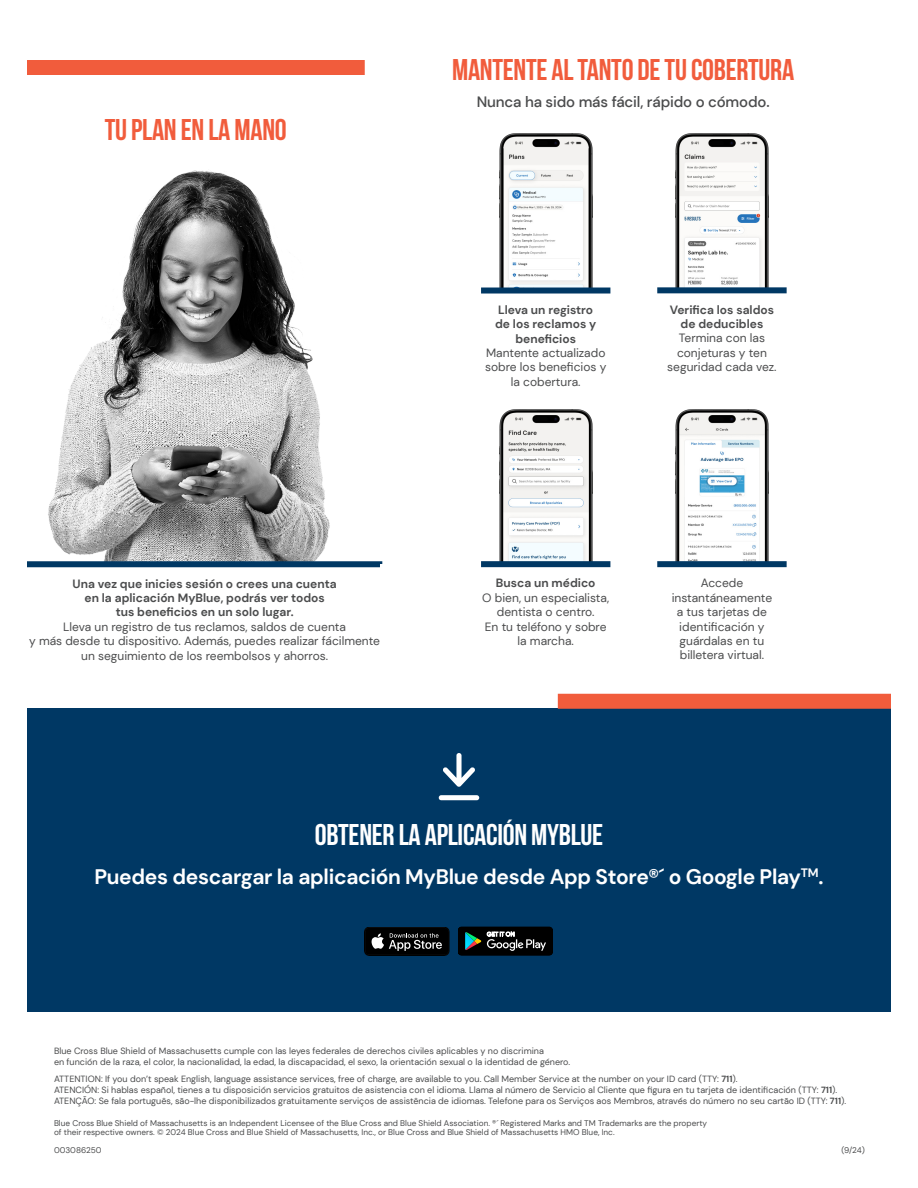
<style>
.page{position:relative;width:918px;height:1188px;background:#fff}
.page>*{position:absolute;margin:0;border:0;box-sizing:border-box;transform-origin:0 0}
.Page_Head{font:700 30px "Bebas Neue";letter-spacing:-.01em;color:#f15c3c}
.Page_Head-2{font:30px "Bebas Neue";letter-spacing:-.01em;color:#fff}
.Questions____Get_The_Most_Text{font:700 21px "DM Sans";letter-spacing:-.015em;color:#fff}
.Page_Head-3{font:500 15px "DM Sans";letter-spacing:-.01em;color:#4b4c4d}
.t1{font:12px/14.4px "DM Sans";color:#4b4c4d;text-align:center}
.t2{font:9px/10.8px "DM Sans";color:#4b4c4d}
.t3{font:8.25px/9px "DM Sans";color:#4b4c4d}
.s1{font-weight:700}
</style>
<div class="page">
<div style="left:27px;top:708px;width:864px;height:304px;background:#003864"></div>
<div style="left:558px;top:694px;width:333px;height:15px;background:#f15c3c"></div>
<svg style="left:364px;top:927px;width:85px;height:28px;background:#272727"></svg>
<svg style="left:458px;top:927px;width:95px;height:28px;background:#222827"></svg>
<div style="left:23px;top:60px;width:341px;height:15px;background:#f15c3c"></div>
<img style="left:48px;top:170px;width:335px;height:392px">
<div style="left:27px;top:561px;width:355px;height:6px;background:#003864"></div>
<img style="left:499px;top:410px;width:93px;height:151px">
<img style="left:676px;top:410px;width:92px;height:151px">
<img style="left:499px;top:134px;width:93px;height:154px">
<img style="left:676px;top:134px;width:92px;height:153px">
<div style="left:380px;top:291px;width:508px;height:74px;background:#fff"></div>
<div style="left:380px;top:564px;width:508px;height:74px;background:#fff"></div>
<div style="left:481px;top:288px;width:129px;height:6px;background:#003864"></div>
<div style="left:657px;top:287px;width:130px;height:6px;background:#003864"></div>
<div style="left:481px;top:561px;width:129px;height:6px;background:#003864"></div>
<div style="left:657px;top:561px;width:130px;height:6px;background:#003864"></div>
<div style="left:0;top:0;width:27px;height:1188px;background:#fff"></div>
<p class="Page_Head" style="left:105px;top:113px;width:184px">TU PLAN EN LA MANO</p>
<p class="Page_Head" style="left:452px;top:53px;width:344px">MANTENTE AL TANTO DE TU COBERTURA</p>
<p class="Page_Head-3" style="left:477px;top:92px;width:294px">Nunca ha sido más fácil, rápido o cómodo.</p>
<p class="t1" style="left:485px;top:302px;width:123px"><span class="s1">Lleva un registro<br>de los reclamos y beneficios<br></span>Mantente actualizado sobre los beneficios y la cobertura.</p>
<p class="t1" style="left:667px;top:302px;width:111px"><span class="s1">Verifica los saldos de deducibles<br></span>Termina con las conjeturas y ten seguridad cada vez.</p>
<p class="t1" style="left:29px;top:576px;width:352px"><span class="s1">Una vez que inicies sesión o crees una cuenta<br>en la aplicación MyBlue, podrás ver todos<br>tus beneficios en un solo lugar.<br></span>Lleva un registro de tus reclamos, saldos de cuenta<br>y más desde tu dispositivo. Además, puedes realizar fácilmente un seguimiento de los reembolsos y ahorros.</p>
<p class="t1" style="left:482px;top:576px;width:128px"><span class="s1">Busca un médico<br></span>O bien, un especialista, dentista o centro.<br>En tu teléfono y sobre la marcha.</p>
<p class="t1" style="left:672px;top:576px;width:102px">Accede instantáneamente a tus tarjetas de identificación y guárdalas en tu billetera virtual.</p>
<p class="Page_Head-2" style="left:315px;top:818px;width:290px">OBTENER LA APLICACIÓN MYBLUE</p>
<p class="Questions____Get_The_Most_Text" style="left:94px;top:863px;width:731px">Puedes descargar la aplicación MyBlue desde App Store®´ o Google Play<sup>TM</sup>.</p>
<p class="t2" style="left:54px;top:1045px;width:518px">Blue Cross Blue Shield of Massachusetts cumple con las leyes federales de derechos civiles aplicables y no discrimina<br>en función de la raza, el color, la nacionalidad, la edad, la discapacidad, el sexo, la orientación sexual o la identidad de género.</p>
<p class="t2" style="left:54px;top:1074px;width:685px">ATTENTION: If you don’t speak English, language assistance services, free of charge, are available to you. Call Member Service at the number on your ID card (TTY: <span class="s1">711</span>).</p>
<p class="t2" style="left:54px;top:1085px;width:785px">ATENCIÓN: Si hablas español, tienes a tu disposición servicios gratuitos de asistencia con el idioma. Llama al número de Servicio al Cliente que figura en tu tarjeta de identificación (TTY: <span class="s1">711</span>).</p>
<p class="t2" style="left:54px;top:1095px;width:794px">ATENÇÃO: Se fala português, são-lhe disponibilizados gratuitamente serviços de assistência de idiomas. Telefone para os Serviços aos Membros, através do número no seu cartão ID (TTY: <span class="s1">711</span>).</p>
<p class="t3" style="left:54px;top:1119px;width:655px">Blue Cross Blue Shield of Massachusetts is an Independent Licensee of the Blue Cross and Blue Shield Association. ®´ Registered Marks and TM Trademarks are the property of their respective owners. © 2024 Blue Cross and Blue Shield of Massachusetts, Inc., or Blue Cross and Blue Shield of Massachusetts HMO Blue, Inc.</p>
<p class="t3" style="left:54px;top:1146px;width:49px">003086250</p>
<p class="t3" style="left:841px;top:1146px;width:25px">(9/24)</p>
</div>
